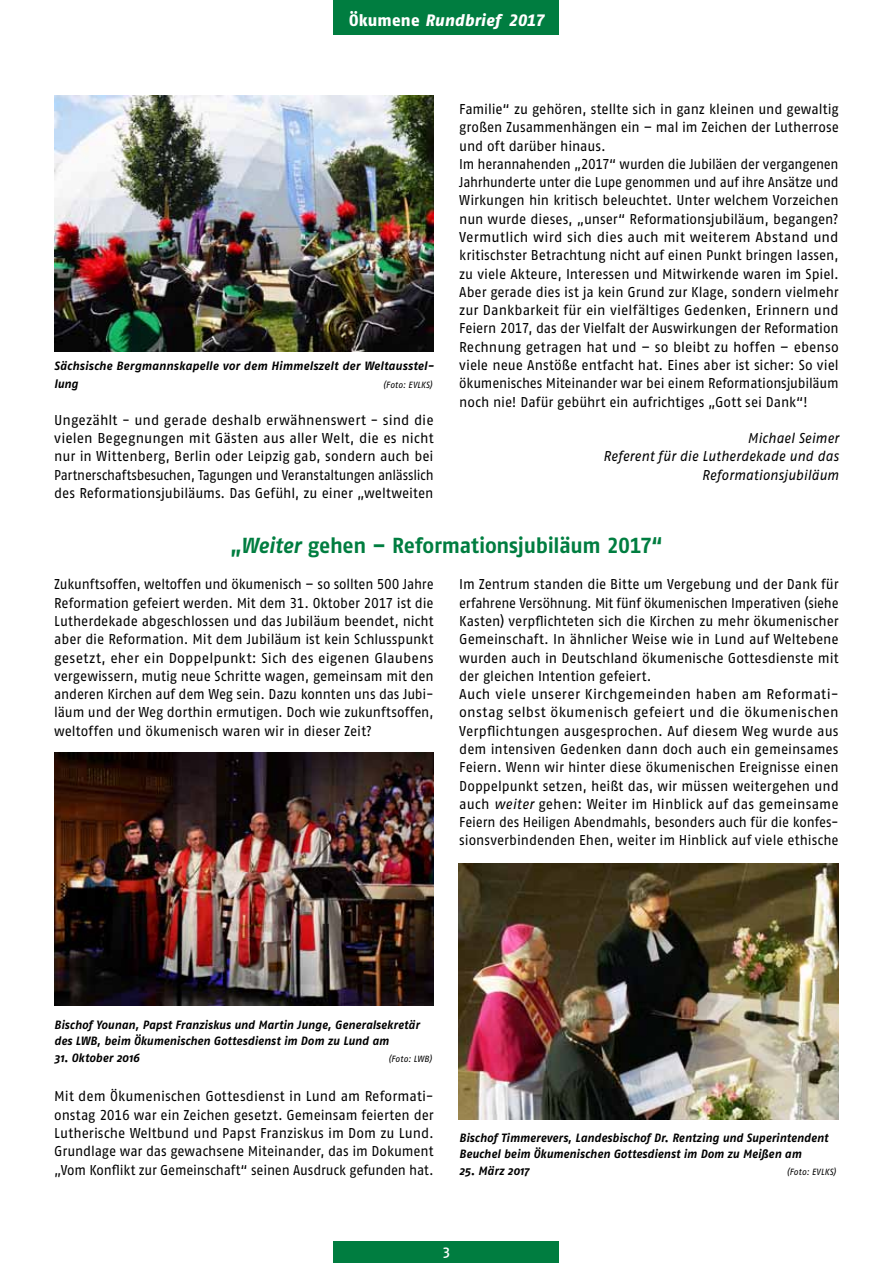
<style>
.page{position:relative;width:893px;height:1263px;background:#fff}
.page>*{position:absolute;margin:0;border:0;box-sizing:border-box;transform-origin:0 0}
.t1{font:21.75px "Fago No Bold Tf";letter-spacing:-.015em;color:#007d40;scale:.96 1}
.t2{font:italic 16.5px "Fago No Exb Tf";letter-spacing:.01em;color:#fff;scale:.96 1}
.t3{font:15px "Fago No Med";color:#fff;scale:.96 1}
.t4{font:14.25px/18.3px "Fago No Regular Tf";letter-spacing:-.005em;color:#000;scale:.96 1}
.t5{font:14.25px/18.3px "Fago No Regular Tf";letter-spacing:-.005em;color:#000;text-align:justify}
.t6{font:14.25px/18.3px "Fago No Regular Tf";letter-spacing:-.005em;color:#000;text-align:justify;scale:.94 1}
.t7{font:italic 14.25px/18.3px "Fago No Regular Tf";color:#000;text-align:right;scale:.96 1}
.t8{font:italic 700 12px/16.5px "Fago No";letter-spacing:.005em;color:#000;scale:.96 1}
.t9{font:italic 700 12px/18.3px "Fago No";letter-spacing:.005em;color:#000}
.t10{font:italic 9px "Fago No Regular Tf";letter-spacing:.025em;color:#000;scale:.96 1}
.s1{font-style:normal}
.s2{font-family:"Fago No";font-weight:700;font-style:italic}
.s3{font-style:italic}
</style>
<div class="page">
<div style="left:334px;top:0;width:225px;height:34px;background:#007d40"></div>
<div style="left:334px;top:1242px;width:225px;height:21px;background:#007d40"></div>
<img style="left:54px;top:96px;width:380px;height:256px">
<img style="left:458px;top:864px;width:381px;height:256px">
<img style="left:54px;top:753px;width:380px;height:252px">
<p class="t2" style="left:349px;top:10px;width:205px"><span class="s1">Ökumene</span> Rundbrief 2017</p>
<p class="t9" style="left:54px;top:356px;width:381px">Sächsische Bergmannskapelle vor dem Himmelszelt der Weltausstel&shy;lung</p>
<p class="t10" style="left:383px;top:380px;width:53px">(Foto: EVLKS)</p>
<p class="t5" style="left:54px;top:411px;width:381px">Ungezählt - und gerade deshalb erwähnenswert - sind die vielen Begegnungen mit Gästen aus aller Welt, die es nicht nur in Wittenberg, Berlin oder Leipzig gab, sondern auch bei Partnerschaftsbesuchen, Tagungen und Veranstaltungen anlässlich des Reformationsjubiläums. Das Gefühl, zu einer „weltweiten</p>
<p class="t4" style="left:459px;top:100px;width:397px">Familie“ zu gehören, stellte sich in ganz kleinen und gewaltig großen Zusammenhängen ein – mal im Zeichen der Lutherrose und oft darüber hinaus.<br>Im herannahenden „2017“ wurden die Jubiläen der vergangenen Jahrhunderte unter die Lupe genommen und auf ihre Ansätze und Wirkungen hin kritisch beleuchtet. Unter welchem Vorzeichen nun wurde dieses, „unser“ Reformationsjubiläum, begangen?<br>Vermutlich wird sich dies auch mit weiterem Abstand und kritischster Betrachtung nicht auf einen Punkt bringen lassen, zu viele Akteure, Interessen und Mitwirkende waren im Spiel.<br>Aber gerade dies ist ja kein Grund zur Klage, sondern vielmehr zur Dankbarkeit für ein vielfältiges Gedenken, Erinnern und Feiern 2017, das der Vielfalt der Auswirkungen der Reformation Rechnung getragen hat und – so bleibt zu hoffen – ebenso viele neue Anstöße entfacht hat. Eines aber ist sicher: So viel ökumenisches Miteinander war bei einem Reformationsjubiläum noch nie! Dafür gebührt ein aufrichtiges „Gott sei Dank“!</p>
<p class="t7" style="left:603px;top:429px;width:247px">Michael Seimer<br>Referent für die Lutherdekade und das<br>Reformationsjubiläum</p>
<h1 class="t1" style="left:230px;top:532px;width:452px">„<span class="s2">Weiter</span> gehen – Reformationsjubiläum 2017“</h1>
<p class="t6" style="left:54px;top:575px;width:405px">Zukunftsoffen, weltoffen und ökumenisch – so sollten 500 Jahre Reformation gefeiert werden. Mit dem 31. Oktober 2017 ist die Lutherdekade abgeschlossen und das Jubiläum beendet, nicht aber die Reformation. Mit dem Jubiläum ist kein Schlusspunkt gesetzt, eher ein Doppelpunkt: Sich des eigenen Glaubens vergewissern, mutig neue Schritte wagen, gemeinsam mit den anderen Kirchen auf dem Weg sein. Dazu konnten uns das Jubi&shy;läum und der Weg dorthin ermutigen. Doch wie zukunftsoffen, weltoffen und ökumenisch waren wir in dieser Zeit?</p>
<p class="t4" style="left:459px;top:575px;width:397px">Im Zentrum standen die Bitte um Vergebung und der Dank für erfahrene Versöhnung. Mit fünf ökumenischen Imperativen (siehe Kasten) verpflichteten sich die Kirchen zu mehr ökumenischer Gemeinschaft. In ähnlicher Weise wie in Lund auf Weltebene wurden auch in Deutschland ökumenische Gottesdienste mit der gleichen Intention gefeiert.<br>Auch viele unserer Kirchgemeinden haben am Reformati&shy;onstag selbst ökumenisch gefeiert und die ökumenischen Verpflichtungen ausgesprochen. Auf diesem Weg wurde aus dem intensiven Gedenken dann doch auch ein gemeinsames Feiern. Wenn wir hinter diese ökumenischen Ereignisse einen Doppelpunkt setzen, heißt das, wir müssen weitergehen und auch <span class="s3">weiter</span> gehen: Weiter im Hinblick auf das gemeinsame Feiern des Heiligen Abendmahls, besonders auch für die konfes&shy;sionsverbindenden Ehen, weiter im Hinblick auf viele ethische</p>
<p class="t8" style="left:54px;top:1016px;width:382px">Bischof Younan, Papst Franziskus und Martin Junge, Generalsekretär des LWB, beim Ökumenischen Gottesdienst im Dom zu Lund am</p>
<p class="t8" style="left:54px;top:1049px;width:90px">31. Oktober 2016</p>
<p class="t10" style="left:388px;top:1053px;width:47px">(Foto: LWB)</p>
<p class="t5" style="left:54px;top:1087px;width:381px">Mit dem Ökumenischen Gottesdienst in Lund am Reformati&shy;onstag 2016 war ein Zeichen gesetzt. Gemeinsam feierten der Lutherische Weltbund und Papst Franziskus im Dom zu Lund.<br>Grundlage war das gewachsene Miteinander, das im Dokument „Vom Konflikt zur Gemeinschaft“ seinen Ausdruck gefunden hat.</p>
<p class="t8" style="left:459px;top:1129px;width:386px">Bischof Timmerevers, Landesbischof Dr. Rentzing und Superintendent<br>Beuchel beim Ökumenischen Gottesdienst im Dom zu Meißen am</p>
<p class="t8" style="left:459px;top:1162px;width:74px">25. März 2017</p>
<p class="t10" style="left:787px;top:1166px;width:53px">(Foto: EVLKS)</p>
<p class="t3" style="left:443px;top:1242px;width:9px">3</p>
</div>
